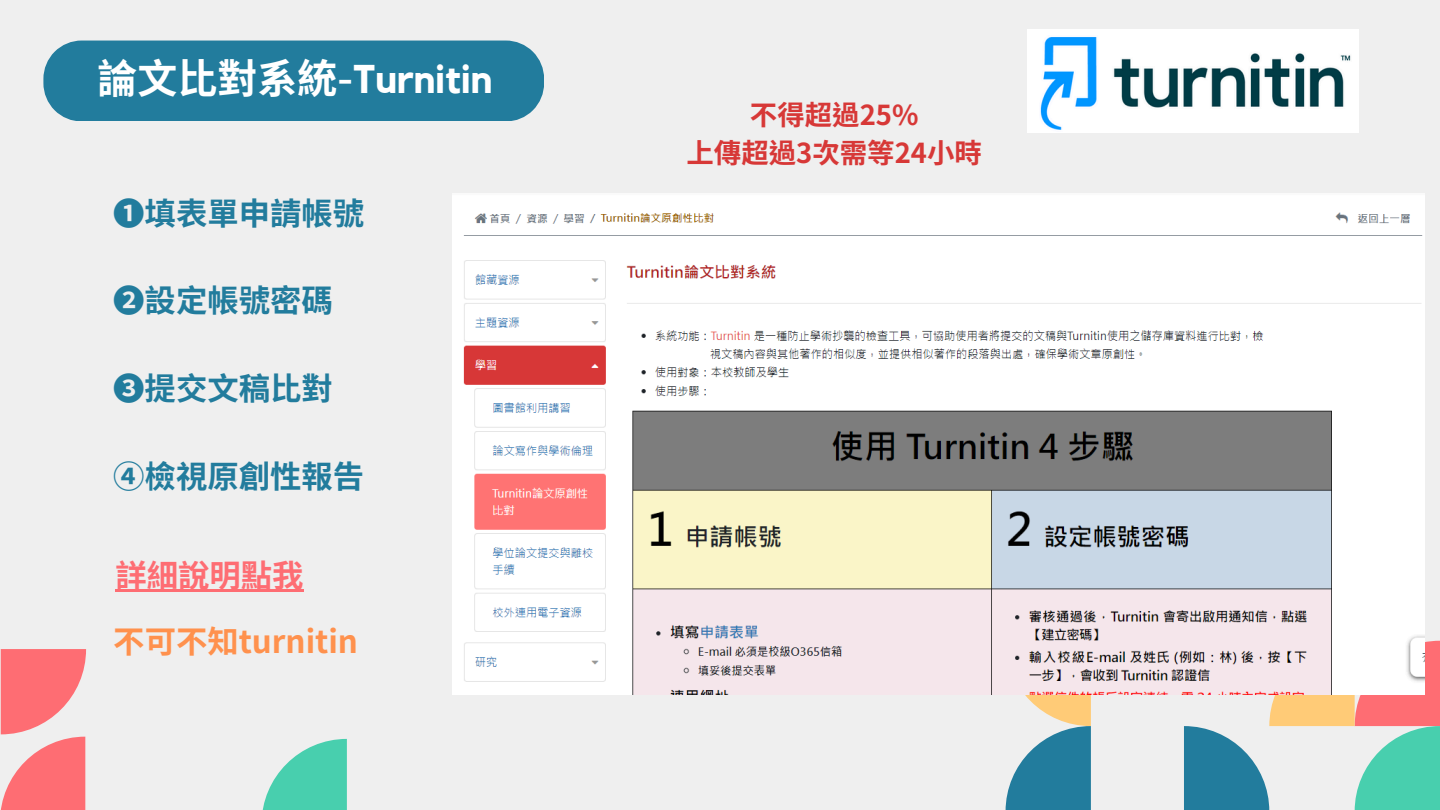
<style>
.page{position:relative;width:1440px;height:810px;background:#efefef}
.page>*{position:absolute;margin:0;border:0;box-sizing:border-box;transform-origin:0 0}
.t1{font:700 40px "Kollektif";color:#fff}
.t2{font:700 31.4px "Noto Sans TC";color:#227c9d}
.t3{font:700 31.4px "Noto Sans TC";color:#ff914d}
.t4{font:700 31.4px "Noto Sans TC";color:#fe6d73}
.t5{font:700 27.4px "Noto Sans TC";color:#d73837}
.s1{font-family:"Noto Sans CJ Ksc"}
</style>
<div class="page">
<svg style="left:0;top:649px;width:86px;height:161px"></svg>
<svg style="left:262px;top:739px;width:85px;height:71px"></svg>
<svg style="left:1184px;top:555px;width:256px;height:255px"></svg>
<svg style="left:1006px;top:694px;width:85px;height:116px"></svg>
<div style="left:43px;top:41px;width:501px;height:80px;background:#227c9d"></div>
<img style="left:1028px;top:30px;width:331px;height:102px">
<img style="left:452px;top:193px;width:972px;height:501px">
<hr style="left:115px;top:589px;width:189px;height:3px;background:#fe6d73">
<h1 class="t1" style="left:98px;top:60px;width:396px"><span class="s1">論文比對系統</span>-Turnitin</h1>
<p class="t2" style="left:113px;top:189px;width:253px">❶填表單申請帳號</p>
<p class="t2" style="left:113px;top:275px;width:221px">❷設定帳號密碼</p>
<p class="t2" style="left:113px;top:363px;width:221px">❸提交文稿比對</p>
<h2 class="t2" style="left:113px;top:451px;width:253px">④檢視原創性報告</h2>
<h2 class="t4" style="left:115px;top:550px;width:190px">詳細說明點我</h2>
<h2 class="t3" style="left:113px;top:617px;width:246px">不可不知turnitin</h2>
<h2 class="t5" style="left:750px;top:93px;width:170px">不得超過25%</h2>
<h2 class="t5" style="left:686px;top:131px;width:297px">上傳超過3次需等24小時</h2>
</div>
